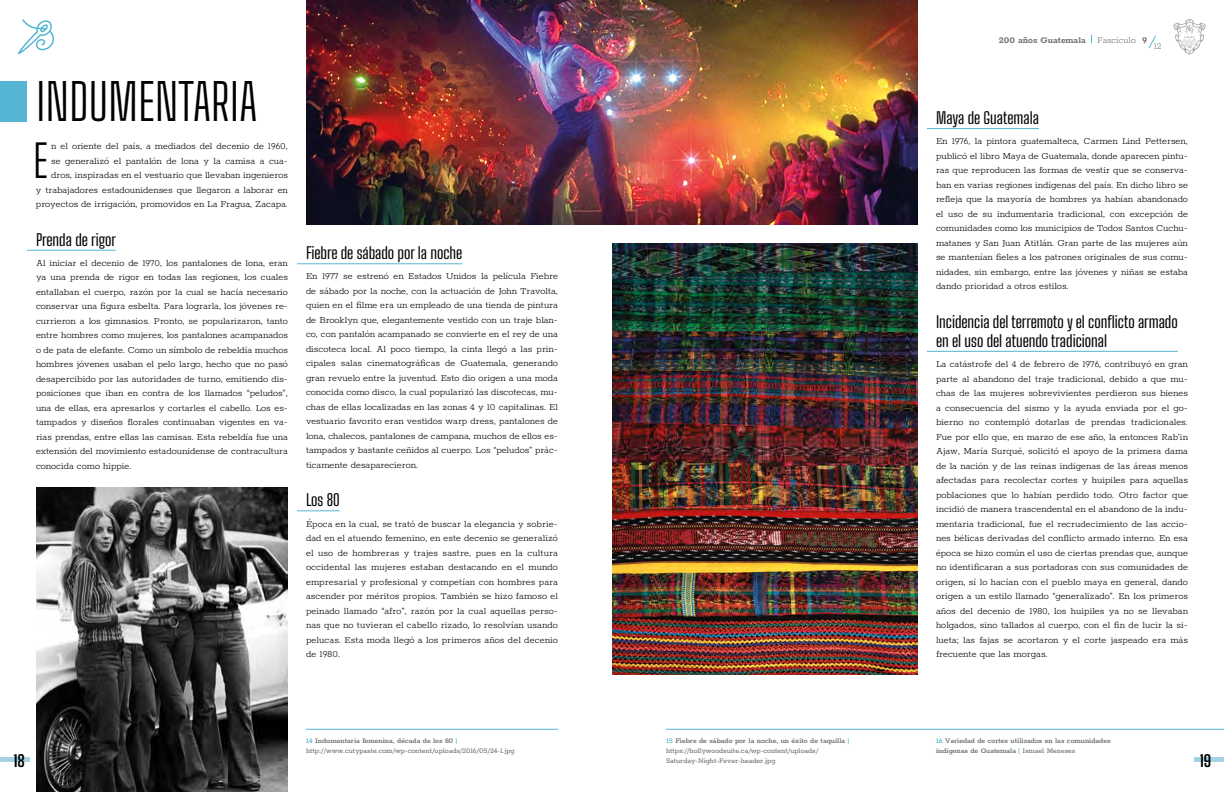
<style>
.page{position:relative;width:1224px;height:792px;background:#fff}
.page>*{position:absolute;margin:0;border:0;box-sizing:border-box;transform-origin:0 0}
.t1{font:300 50px "Big Shoulders Text";color:#000}
.t2{font:300 44.5px "Big Shoulders Text";color:#000}
.t3{font:16px/19.2px "Big Shoulders Text";color:#000}
.t4{font:700 16px "Big Shoulders Text";color:#000}
.t5{font:300 10.5px/14.5px "Rokkitt";color:#000;text-align:justify}
.t6{font:700 10px "Rokkitt";color:#706f6f}
.t7{font:300 10px "Rokkitt";color:#706f6f}
.t8{font:8px/10px "Rokkitt";color:#646363}
.t9{font:500 8px/10px "Rokkitt";color:#646363}
.s1{font-weight:700}
.s2{font-weight:600;color:#55b5d2}
.s3{font-weight:500}
.s4{font-weight:400}
</style>
<div class="page">
<hr style="left:927px;top:128px;width:112px;height:1px;background:#55b5d2">
<hr style="left:927px;top:351px;width:251px;height:1px;background:#55b5d2">
<img style="left:306px;top:0;width:612px;height:225px">
<img style="left:612px;top:243px;width:306px;height:432px">
<div style="left:0;top:81px;width:27px;height:41px;background:#55b5d2"></div>
<hr style="left:27px;top:250px;width:89px;height:1px;background:#55b5d2">
<hr style="left:297px;top:263px;width:165px;height:1px;background:#55b5d2">
<hr style="left:297px;top:510px;width:43px;height:1px;background:#55b5d2">
<img style="left:36px;top:488px;width:252px;height:304px">
<hr style="left:666px;top:729px;width:558px;height:1px;background:#55b5d2">
<hr style="left:1195px;top:758px;width:29px;height:4px;background:#a5d3e5">
<hr style="left:0;top:758px;width:29px;height:4px;background:#a5d3e5">
<svg style="left:1148px;top:35px;width:8px;height:14px"></svg>
<svg style="left:1173px;top:19px;width:33px;height:36px"></svg>
<svg style="left:18px;top:19px;width:36px;height:35px"></svg>
<hr style="left:306px;top:729px;width:252px;height:1px;background:#55b5d2">
<h1 class="t1" style="left:36px;top:65px;width:223px">INDUMENTARIA</h1>
<h2 class="t2" style="left:33px;top:128px;width:16px">E</h2>
<p class="t5" style="left:36px;top:138px;width:254px;text-align:right">n el oriente del país, a mediados del decenio de 1960,<br>se generalizó el pantalón de lona y la camisa a cua&shy;dros, inspiradas en el vestuario que llevaban ingenieros<br>y trabajadores estadounidenses que llegaron a laborar en proyectos de irrigación, promovidos en La Fragua, Zacapa.</p>
<h3 class="t3" style="left:36px;top:229px;width:82px">Prenda de rigor</h3>
<p class="t5" style="left:36px;top:255px;width:254px">Al iniciar el decenio de 1970, los pantalones de lona, eran ya una prenda de rigor en todas las regiones, los cuales entallaban el cuerpo, razón por la cual se hacía necesario conservar una figura esbelta. Para lograrla, los jóvenes re&shy;currieron a los gimnasios. Pronto, se popularizaron, tanto entre hombres como mujeres, los pantalones acampanados o de pata de elefante. Como un símbolo de rebeldía muchos hombres jóvenes usaban el pelo largo, hecho que no pasó desapercibido por las autoridades de turno, emitiendo dis&shy;posiciones que iban en contra de los llamados “peludos”, una de ellas, era apresarlos y cortarles el cabello. Los es&shy;tampados y diseños florales continuaban vigentes en va&shy;rias prendas, entre ellas las camisas. Esta rebeldía fue una extensión del movimiento estadounidense de contracultura conocida como hippie.</p>
<h3 class="t3" style="left:306px;top:243px;width:158px">Fiebre de sábado por la noche</h3>
<p class="t5" style="left:306px;top:268px;width:254px">En 1977 se estrenó en Estados Unidos la película Fiebre de sábado por la noche, con la actuación de John Travolta, quien en el filme era un empleado de una tienda de pintura de Brooklyn que, elegantemente vestido con un traje blan&shy;co, con pantalón acampanado se convierte en el rey de una discoteca local. Al poco tiempo, la cinta llegó a las prin&shy;cipales salas cinematográficas de Guatemala, generando gran revuelo entre la juventud. Esto dio origen a una moda conocida como disco, la cual popularizó las discotecas, mu&shy;chas de ellas localizadas en las zonas 4 y 10 capitalinas. El vestuario favorito eran vestidos warp dress, pantalones de lona, chalecos, pantalones de campana, muchos de ellos es&shy;tampados y bastante ceñidos al cuerpo. Los “peludos” prác&shy;ticamente desaparecieron.</p>
<h3 class="t3" style="left:306px;top:490px;width:35px">Los 80</h3>
<p class="t5" style="left:306px;top:515px;width:254px">Época en la cual, se trató de buscar la elegancia y sobrie&shy;dad en el atuendo femenino, en este decenio se generalizó el uso de hombreras y trajes sastre, pues en la cultura occidental las mujeres estaban destacando en el mundo empresarial y profesional y competían con hombres para ascender por méritos propios. También se hizo famoso el peinado llamado “afro”, razón por la cual aquellas perso&shy;nas que no tuvieran el cabello rizado, lo resolvían usando pelucas. Esta moda llegó a los primeros años del decenio de 1980.</p>
<p class="t6" style="left:999px;top:33px;width:88px">200 años Guatemala</p>
<p class="t7" style="left:1097px;top:34px;width:52px">Fascículo <span class="s1">9</span></p>
<p class="t7" style="left:1154px;top:39px;width:9px">12</p>
<h3 class="t3" style="left:936px;top:108px;width:104px">Maya de Guatemala</h3>
<p class="t5" style="left:936px;top:133px;width:254px">En 1976, la pintora guatemalteca, Carmen Lind Pettersen, publicó el libro Maya de Guatemala, donde aparecen pintu&shy;ras que reproducen las formas de vestir que se conserva&shy;ban en varias regiones indígenas del país. En dicho libro se refleja que la mayoría de hombres ya habían abandonado el uso de su indumentaria tradicional, con excepción de comunidades como los municipios de Todos Santos Cuchu&shy;matanes y San Juan Atitlán. Gran parte de las mujeres aún se mantenían fieles a los patrones originales de sus comu&shy;nidades, sin embargo, entre las jóvenes y niñas se estaba dando prioridad a otros estilos.</p>
<h3 class="t3" style="left:936px;top:311px;width:243px">Incidencia del terremoto y el conflicto armado en el uso del atuendo tradicional</h3>
<p class="t5" style="left:936px;top:356px;width:254px">La catástrofe del 4 de febrero de 1976, contribuyó en gran parte al abandono del traje tradicional, debido a que mu&shy;chas de las mujeres sobrevivientes perdieron sus bienes a consecuencia del sismo y la ayuda enviada por el go&shy;bierno no contempló dotarlas de prendas tradicionales.<br>Fue por ello que, en marzo de ese año, la entonces Rab’in Ajaw, María Surqué, solicitó el apoyo de la primera dama de la nación y de las reinas indígenas de las áreas menos afectadas para recolectar cortes y huipiles para aquellas poblaciones que lo habían perdido todo. Otro factor que incidió de manera trascendental en el abandono de la indu&shy;mentaria tradicional, fue el recrudecimiento de las accio&shy;nes bélicas derivadas del conflicto armado interno. En esa época se hizo común el uso de ciertas prendas que, aunque no identificaran a sus portadoras con sus comunidades de origen, sí lo hacían con el pueblo maya en general, dando origen a un estilo llamado “generalizado”. En los primeros años del decenio de 1980, los huipiles ya no se llevaban holgados, sino tallados al cuerpo, con el fin de lucir la si&shy;lueta; las fajas se acortaron y el corte jaspeado era más frecuente que las morgas.</p>
<p class="t8" style="left:306px;top:735px;width:210px"><span class="s2">14</span> <span class="s3">Indumentaria femenina, década de los 80</span> <span class="s2">| </span>http://www.cutypaste.com/wp-content/uploads/2016/05/24-1.jpg</p>
<p class="t8" style="left:666px;top:735px;width:185px"><span class="s2">15</span> <span class="s3">Fiebre de sábado por la noche, un éxito de taquilla</span> <span class="s2">| </span>https://hollywoodsuite.ca/wp-content/uploads/<br>Saturday-Night-Fever-header.jpg</p>
<p class="t9" style="left:936px;top:735px;width:176px"><span class="s2">16</span> Variedad de cortes utilizados en las comunidades indígenas de Guatemala <span class="s2">|</span> <span class="s4">Ismael Meneses</span></p>
<h3 class="t4" style="left:13px;top:748px;width:13px">18</h3>
<h3 class="t4" style="left:1200px;top:748px;width:13px">19</h3>
</div>
